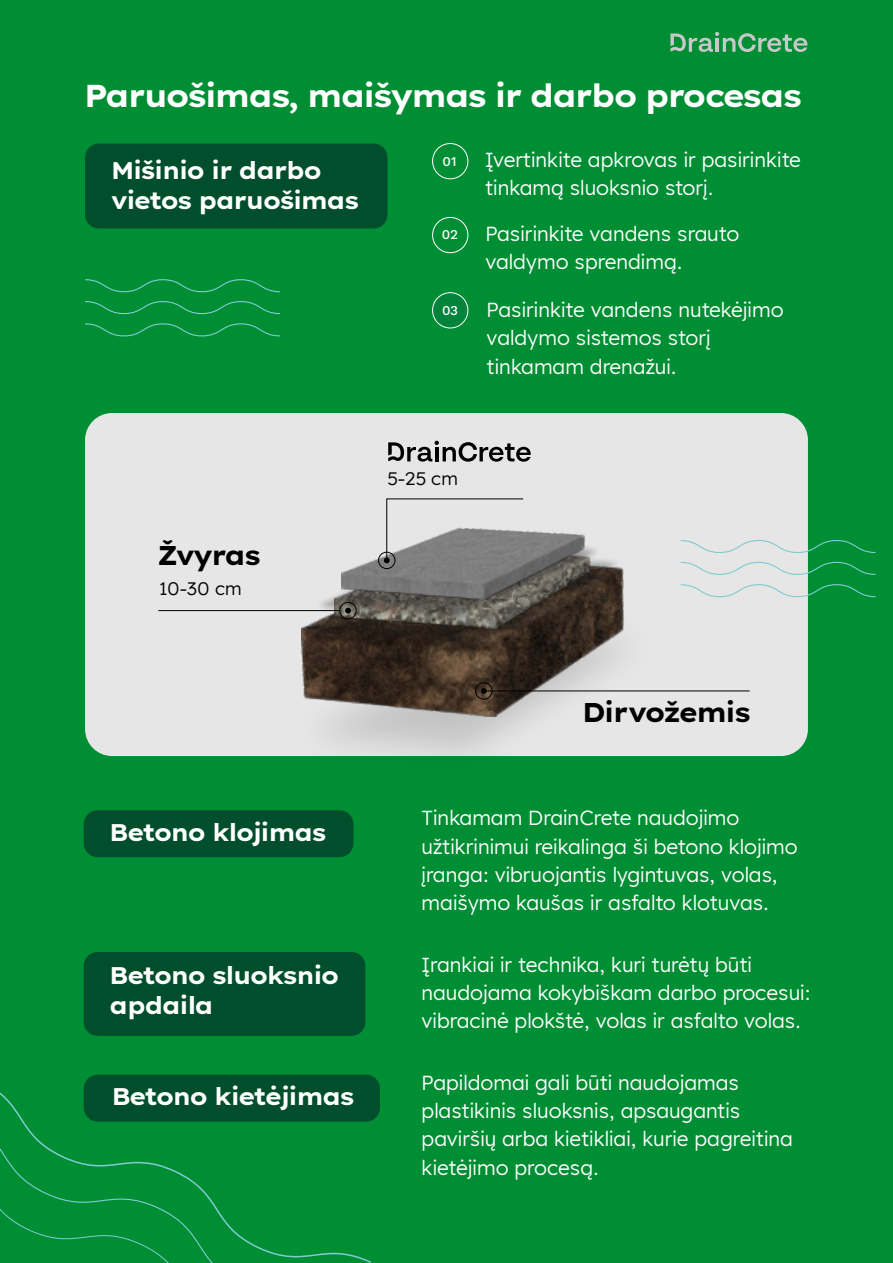
<style>
.page{position:relative;width:893px;height:1263px;background:#008e34}
.page>*{position:absolute;margin:0;border:0;box-sizing:border-box;transform-origin:0 0}
.t1{font:700 31.5px "Lexend Exa HM";letter-spacing:-.01em;color:#fff}
.t2{font:700 27px "Lexend Exa HM";color:#000}
.t3{font:700 24px/30px "Lexend Exa HM";color:#fff}
.t4{font:20.25px/28.3px "Lexend HM";color:#fff}
.t5{font:18px "Lexend HM";color:#000}
.t6{font:500 13.5px "Work Sans";color:#fff}
</style>
<div class="page">
<svg style="left:0;top:987px;width:373px;height:276px"></svg>
<div style="left:85px;top:413px;width:723px;height:343px;background:#e6e6e6;border-radius:27px"></div>
<img style="left:319px;top:706px;width:247px;height:11px">
<img style="left:252px;top:611px;width:419px;height:95px">
<img style="left:266px;top:559px;width:385px;height:112px">
<img style="left:342px;top:531px;width:258px;height:68px">
<svg style="left:388px;top:441px;width:143px;height:21px"></svg>
<div style="left:378px;top:552px;width:17px;height:17px;border:1px solid #000;border-radius:50%"></div>
<div style="left:339px;top:602px;width:18px;height:17px;border:1px solid #000;border-radius:50%"></div>
<svg style="left:345px;top:607px;width:6px;height:7px"></svg>
<svg style="left:481px;top:688px;width:6px;height:6px"></svg>
<div style="left:475px;top:682px;width:17px;height:17px;border:1px solid #000;border-radius:50%"></div>
<svg style="left:384px;top:498px;width:140px;height:65px"></svg>
<hr style="left:158px;top:610px;width:182px;height:1px;background:#000">
<hr style="left:484px;top:690px;width:266px;height:1px;background:#000">
<div style="left:84px;top:810px;width:269px;height:47px;background:#004e2b;border-radius:14px"></div>
<div style="left:84px;top:1075px;width:296px;height:46px;background:#004e2b;border-radius:14px"></div>
<div style="left:432px;top:143px;width:36px;height:36px;border:1px solid #fff;border-radius:50%"></div>
<div style="left:432px;top:217px;width:36px;height:36px;border:1px solid #fff;border-radius:50%"></div>
<div style="left:433px;top:293px;width:35px;height:35px;background:#00843c;border-radius:50%"></div>
<div style="left:432px;top:292px;width:36px;height:36px;border:1px solid #fff;border-radius:50%"></div>
<div style="left:85px;top:144px;width:302px;height:85px;background:#004e2b;border-radius:14px"></div>
<svg style="left:670px;top:32px;width:137px;height:20px"></svg>
<div style="left:84px;top:952px;width:281px;height:84px;background:#004e2b;border-radius:14px"></div>
<svg style="left:85px;top:279px;width:195px;height:14px"></svg>
<svg style="left:85px;top:301px;width:195px;height:14px"></svg>
<svg style="left:85px;top:323px;width:195px;height:14px"></svg>
<svg style="left:680px;top:539px;width:196px;height:15px"></svg>
<svg style="left:680px;top:561px;width:196px;height:14px"></svg>
<svg style="left:680px;top:584px;width:196px;height:14px"></svg>
<h1 class="t1" style="left:85px;top:71px;width:718px">Paruošimas, maišymas ir darbo procesas</h1>
<p class="t3" style="left:112px;top:154px;width:248px">Mišinio ir darbo vietos paruošimas</p>
<p class="t6" style="left:443px;top:151px;width:15px">01</p>
<p class="t4" style="left:485px;top:144px;width:317px">Įvertinkite apkrovas ir pasirinkite tinkamą sluoksnio storį.</p>
<p class="t6" style="left:442px;top:224px;width:18px">02</p>
<p class="t4" style="left:485px;top:218px;width:255px">Pasirinkite vandens srauto valdymo sprendimą.</p>
<p class="t6" style="left:442px;top:300px;width:18px">03</p>
<p class="t4" style="left:487px;top:294px;width:298px">Pasirinkite vandens nutekėjimo valdymo sistemos storį tinkamam drenažui.</p>
<h2 class="t2" style="left:158px;top:534px;width:103px">Žvyras</h2>
<p class="t5" style="left:160px;top:575px;width:84px">10-30 cm</p>
<p class="t5" style="left:387px;top:465px;width:72px">5-25 cm</p>
<p class="t3" style="left:110px;top:815px;width:217px">Betono klojimas</p>
<p class="t3" style="left:110px;top:959px;width:230px">Betono sluoksnio apdaila</p>
<p class="t3" style="left:112px;top:1080px;width:243px">Betono kietėjimas</p>
<h2 class="t2" style="left:583px;top:691px;width:169px">Dirvožemis</h2>
<p class="t4" style="left:422px;top:803px;width:378px">Tinkamam DrainCrete naudojimo užtikrinimui reikalinga ši betono klojimo įranga: vibruojantis lygintuvas, volas, maišymo kaušas ir asfalto klotuvas.</p>
<p class="t4" style="left:422px;top:949px;width:390px">Įrankiai ir technika, kuri turėtų būti naudojama kokybiškam darbo procesui: vibracinė plokštė, volas ir asfalto volas.</p>
<p class="t4" style="left:422px;top:1067px;width:373px">Papildomai gali būti naudojamas plastikinis sluoksnis, apsaugantis paviršių arba kietikliai, kurie pagreitina kietėjimo procesą.</p>
</div>
